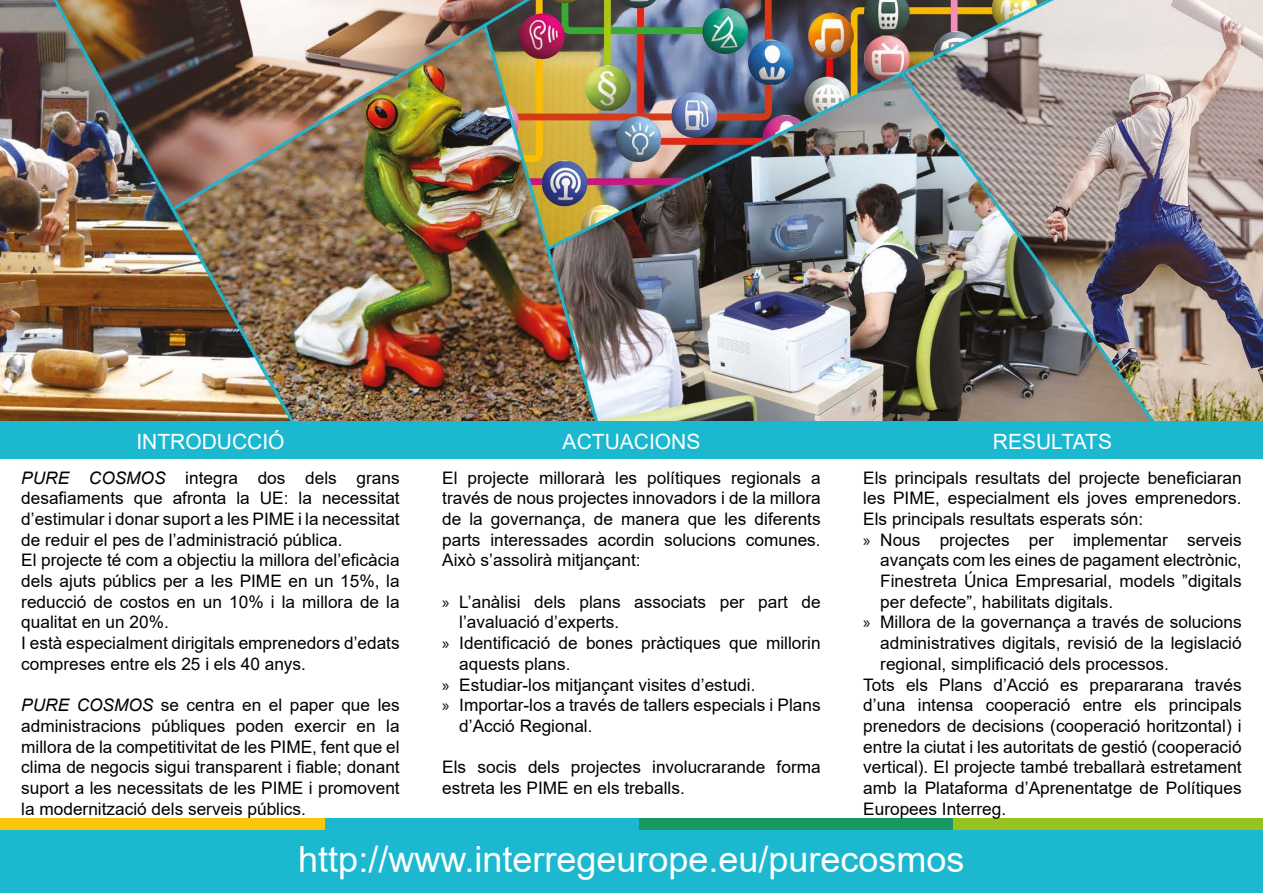
<style>
.page{position:relative;width:1263px;height:893px;background:#fff}
.page>*{position:absolute;margin:0;border:0;box-sizing:border-box;transform-origin:0 0}
.t1{font:36px "Arial";color:#fff}
.t2{font:21px "Arial";color:#fff}
.t3{font:17.25px/20.7px "Arial";color:#000}
.s1{font-style:italic}
.s2{font-family:"Myriad Pro"}
</style>
<div class="page">
<img style="left:0;top:0;width:1263px;height:422px">
<div style="left:0;top:422px;width:1263px;height:37px;background:#1cb8d0"></div>
<div style="left:0;top:829px;width:1263px;height:64px;background:#1cb8d0"></div>
<div style="left:0;top:819px;width:325px;height:11px;background:#fdc608"></div>
<div style="left:325px;top:819px;width:314px;height:11px;background:#1cb8d0"></div>
<div style="left:639px;top:819px;width:315px;height:11px;background:#159861"></div>
<div style="left:954px;top:819px;width:309px;height:11px;background:#98c222"></div>
<p class="t2" style="left:136px;top:427px;width:150px">INTRODUCCIÓ</p>
<p class="t2" style="left:563px;top:427px;width:139px">ACTUACIONS</p>
<p class="t2" style="left:993px;top:427px;width:121px">RESULTATS</p>
<p class="t3" style="left:21px;top:467px;width:380px"><span class="s1">PURE COSMOS</span> integra dos dels grans desafiaments que afronta la UE: la necessitat d’estimular i donar suport a les PIME i la necessitat de reduir el pes de l’administració pública.<br>El projecte té com a objectiu la millora del’eficàcia dels ajuts públics per a les PIME en un 15%, la reducció de costos en un 10% i la millora de la qualitat en un 20%.<br>I està especialment dirigitals emprenedors d’edats compreses entre els 25 i els 40 anys.</p>
<p class="t3" style="left:21px;top:695px;width:380px;text-align:justify"><span class="s1">PURE COSMOS</span> se centra en el paper que les administracions públiques poden exercir en la millora de la competitivitat de les PIME, fent que el clima de negocis sigui transparent i fiable; donant suport a les necessitats de les PIME i promovent la modernització dels serveis públics.</p>
<p class="t3" style="left:863px;top:467px;width:380px">Els principals resultats del projecte beneficiaran</p>
<p class="t3" style="left:863px;top:488px;width:380px">les PIME, especialment els joves emprenedors.</p>
<p class="t3" style="left:863px;top:508px;width:281px">Els principals resultats esperats són:</p>
<p class="t3" style="left:863px;top:529px;width:380px"><span class="s2">»</span> Nous projectes per implementar serveis</p>
<p class="t3" style="left:880px;top:550px;width:363px">avançats com les eines de pagament electrònic,</p>
<p class="t3" style="left:880px;top:571px;width:363px">Finestreta Única Empresarial, models ”digitals</p>
<p class="t3" style="left:880px;top:591px;width:234px">per defecte”, habilitats digitals.</p>
<p class="t3" style="left:863px;top:612px;width:380px"><span class="s2">»</span> Millora de la governança a través de solucions</p>
<p class="t3" style="left:880px;top:633px;width:363px">administratives digitals, revisió de la legislació</p>
<p class="t3" style="left:880px;top:653px;width:290px">regional, simplificació dels processos.</p>
<p class="t3" style="left:863px;top:674px;width:380px">Tots els Plans d’Acció es prepararana través</p>
<p class="t3" style="left:863px;top:695px;width:380px">d’una intensa cooperació entre els principals</p>
<p class="t3" style="left:863px;top:715px;width:380px">prenedors de decisions (cooperació horitzontal) i</p>
<p class="t3" style="left:863px;top:736px;width:380px">entre la ciutat i les autoritats de gestió (cooperació</p>
<p class="t3" style="left:863px;top:757px;width:380px">vertical). El projecte també treballarà estretament</p>
<p class="t3" style="left:863px;top:778px;width:380px">amb la Plataforma d’Aprenentatge de Polítiques</p>
<p class="t3" style="left:863px;top:798px;width:144px">Europees Interreg.</p>
<p class="t3" style="left:442px;top:467px;width:380px;text-align:justify">El projecte millorarà les polítiques regionals a través de nous projectes innovadors i de la millora de la governança, de manera que les diferents parts interessades acordin solucions comunes.<br>Això s’assolirà mitjançant:</p>
<p class="t3" style="left:442px;top:591px;width:380px"><span class="s2">»</span> L’anàlisi dels plans associats per part de</p>
<p class="t3" style="left:459px;top:612px;width:162px">l’avaluació d’experts.</p>
<p class="t3" style="left:442px;top:633px;width:380px"><span class="s2">»</span> Identificació de bones pràctiques que millorin</p>
<p class="t3" style="left:459px;top:653px;width:113px">aquests plans.</p>
<p class="t3" style="left:442px;top:674px;width:315px"><span class="s2">»</span> Estudiar-los mitjançant visites d’estudi.</p>
<p class="t3" style="left:442px;top:695px;width:380px"><span class="s2">»</span> Importar-los a través de tallers especials i Plans</p>
<p class="t3" style="left:459px;top:715px;width:135px">d’Acció Regional.</p>
<p class="t3" style="left:442px;top:757px;width:380px">Els socis dels projectes involucrarande forma estreta les PIME en els treballs.</p>
<h1 class="t1" style="left:298px;top:835px;width:668px">http://www.interregeurope.eu/purecosmos</h1>
</div>
